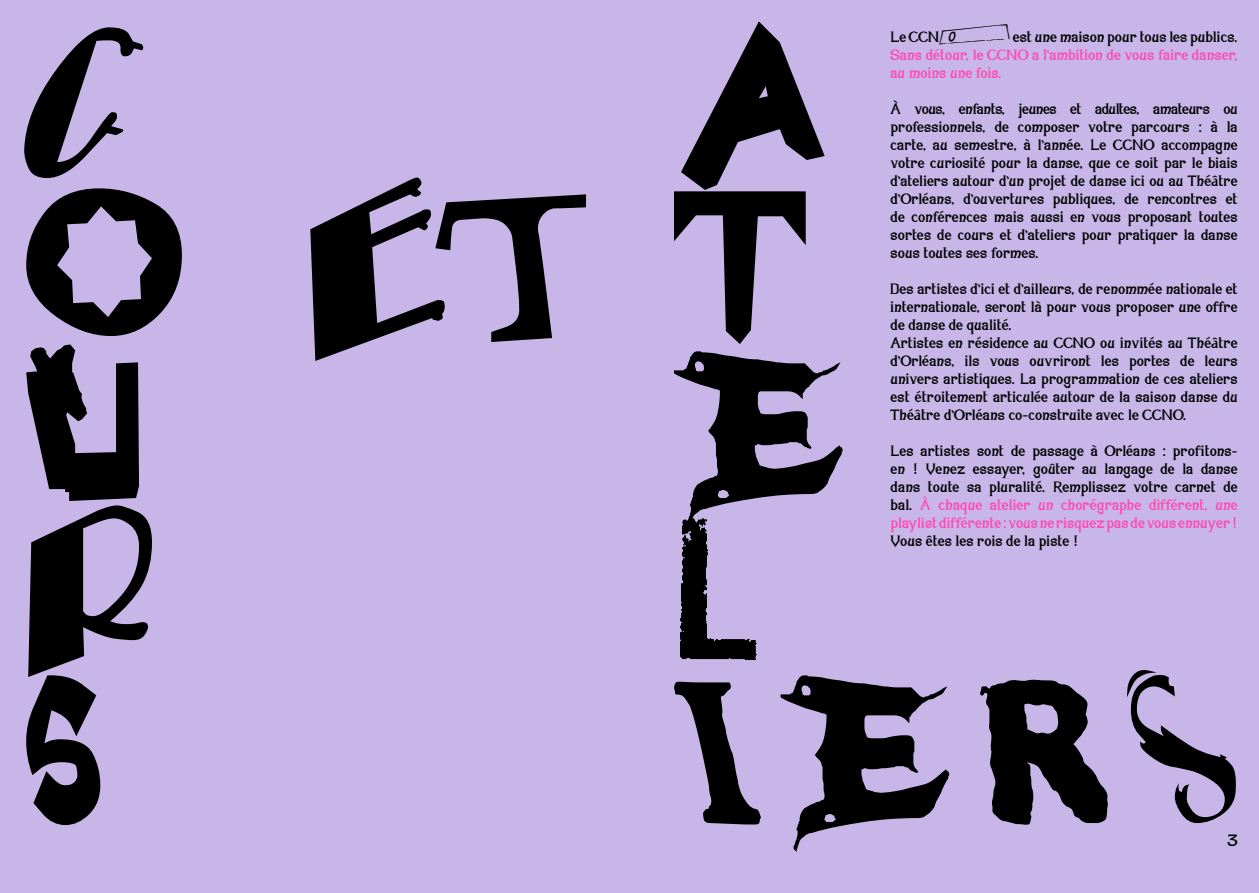
<style>
.page{position:relative;width:1259px;height:893px;background:#fff}
.page>*{position:absolute;margin:0;border:0;box-sizing:border-box;transform-origin:0 0}
.t1{font:199.5px/324px "Orleans Orleans 2";letter-spacing:.07em;color:#000}
.t2{font:18px "Directrice";color:#000}
.t3{font:16.5px/18px "Directrice";color:#000;text-align:justify}
.t4{font:16.5px/18px "Directrice";letter-spacing:.005em;color:#ff4ab0}
.s1{color:#ff4ab0}
</style>
<div class="page">
<div style="left:629px;top:0;width:630px;height:893px;background:#c7b6e7"></div>
<div style="left:0;top:0;width:629px;height:893px;background:#c7b6e7"></div>
<h1 class="t1" style="left:672px;top:-51px;width:158px">A</h1>
<p class="t3" style="left:890px;top:28px;width:349px">Le CCN¹ est une maison pour tous les publics.</p>
<p class="t4" style="left:890px;top:46px;width:349px">Sans détour, le CCNO a l’ambition de vous faire danser, au moins une fois.</p>
<p class="t3" style="left:890px;top:100px;width:349px">À vous, enfants, jeunes et adultes, amateurs ou professionnels, de composer votre parcours : à la carte, au semestre, à l’année. Le CCNO accompagne votre curiosité pour la danse, que ce soit par le biais d’ateliers autour d’un projet de danse ici ou au Théâtre d’Orléans, d’ouvertures publiques, de rencontres et de conférences mais aussi en vous proposant toutes sortes de cours et d’ateliers pour pratiquer la danse sous toutes ses formes.</p>
<p class="t3" style="left:890px;top:280px;width:349px;text-align:left">Des artistes d’ici et d’ailleurs, de renommée nationale et internationale, seront là pour vous proposer une offre de danse de qualité.<br>Artistes en résidence au CCNO ou invités au Théâtre d’Orléans, ils vous ouvriront les portes de leurs univers artistiques. La programmation de ces ateliers est étroitement articulée autour de la saison danse du Théâtre d’Orléans co-construite avec le CCNO.</p>
<p class="t3" style="left:890px;top:442px;width:349px">Les artistes sont de passage à Orléans : profitons&shy;en ! Venez essayer, goûter au langage de la danse dans toute sa pluralité. Remplissez votre carnet de bal. <span class="s1">À chaque atelier un chorégraphe différent, une playlist différente : vous ne risquez pas de vous ennuyer !</span></p>
<p class="t3" style="left:890px;top:532px;width:190px">Vous êtes les rois de la piste !</p>
<h1 class="t1" style="left:21px;top:-51px;width:126px">C u</h1>
<h1 class="t1" style="left:21px;top:534px;width:137px;line-height:150px">R s</h1>
<h1 class="t1" style="left:21px;top:111px;width:789px">o Et T</h1>
<h1 class="t1" style="left:672px;top:273px;width:178px">e</h1>
<h1 class="t1" style="left:672px;top:435px;width:89px">L</h1>
<h1 class="t1" style="left:672px;top:597px;width:567px">ierS</h1>
<p class="t2" style="left:1227px;top:826px;width:12px">3</p>
</div>
